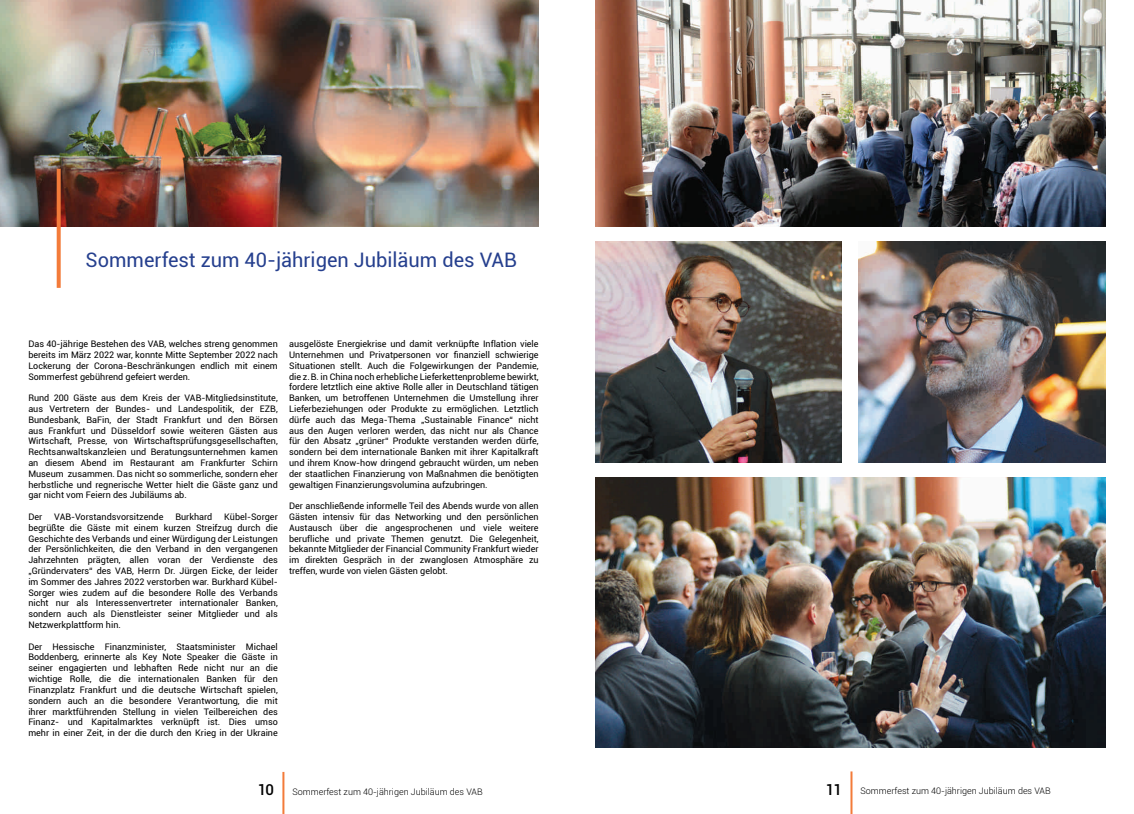
<style>
.page{position:relative;width:1134px;height:814px;background:#fff}
.page>*{position:absolute;margin:0;border:0;box-sizing:border-box;transform-origin:0 0}
.t1{font:20px "Roboto";color:#253f8e}
.t2{font:500 15px "Roboto";color:#000}
.t3{font:9px/10.8px "Roboto";color:#000;text-align:justify}
.t4{font:300 9px "Roboto";color:#000}
</style>
<div class="page">
<img style="left:0;top:0;width:539px;height:227px">
<hr style="left:282px;top:771px;width:2px;height:43px;background:#f37b3a">
<svg style="left:57px;top:169px;width:4px;height:119px"></svg>
<hr style="left:850px;top:771px;width:2px;height:43px;background:#f37b3a">
<img style="left:595px;top:0;width:511px;height:227px">
<img style="left:859px;top:241px;width:246px;height:221px">
<img style="left:595px;top:241px;width:247px;height:221px">
<img style="left:595px;top:478px;width:511px;height:269px">
<p class="t1" style="left:85px;top:246px;width:433px">Sommerfest zum 40-jährigen Jubiläum des VAB</p>
<p class="t3" style="left:28px;top:338px;width:251px">Das 40-jährige Bestehen des VAB, welches streng genommen bereits im März 2022 war, konnte Mitte September 2022 nach Lockerung der Corona-Beschränkungen endlich mit einem Sommerfest gebührend gefeiert werden.</p>
<p class="t3" style="left:28px;top:392px;width:251px">Rund 200 Gäste aus dem Kreis der VAB-Mitgliedsinstitute, aus Vertretern der Bundes- und Landespolitik, der EZB, Bundesbank, BaFin, der Stadt Frankfurt und den Börsen aus Frankfurt und Düsseldorf sowie weiteren Gästen aus Wirtschaft, Presse, von Wirtschaftsprüfungsgesellschaften, Rechtsanwaltskanzleien und Beratungsunternehmen kamen an diesem Abend im Restaurant am Frankfurter Schirn Museum zusammen. Das nicht so sommerliche, sondern eher herbstliche und regnerische Wetter hielt die Gäste ganz und gar nicht vom Feiern des Jubiläums ab.</p>
<p class="t3" style="left:28px;top:511px;width:15px">Der</p>
<p class="t3" style="left:54px;top:511px;width:111px">VAB-Vorstandsvorsitzende</p>
<p class="t3" style="left:175px;top:511px;width:38px">Burkhard</p>
<p class="t3" style="left:28px;top:511px;width:251px;text-indent:196px">Kübel-Sorger begrüßte die Gäste mit einem kurzen Streifzug durch die Geschichte des Verbands und einer Würdigung der Leistungen der Persönlichkeiten, die den Verband in den vergangenen Jahrzehnten prägten, allen voran der Verdienste des „Gründervaters“ des VAB, Herrn Dr. Jürgen Eicke, der leider im Sommer des Jahres 2022 verstorben war. Burkhard Kübel-Sorger wies zudem auf die besondere Rolle des Verbands nicht nur als Interessenvertreter internationaler Banken, sondern auch als Dienstleister seiner Mitglieder und als Netzwerkplattform hin.</p>
<p class="t3" style="left:28px;top:640px;width:251px">Der Hessische Finanzminister, Staatsminister Michael Boddenberg, erinnerte als Key Note Speaker die Gäste in seiner engagierten und lebhaften Rede nicht nur an die wichtige Rolle, die die internationalen Banken für den Finanzplatz Frankfurt und die deutsche Wirtschaft spielen, sondern auch an die besondere Verantwortung, die mit ihrer marktführenden Stellung in vielen Teilbereichen des Finanz- und Kapitalmarktes verknüpft ist. Dies umso mehr in einer Zeit, in der die durch den Krieg in der Ukraine</p>
<p class="t3" style="left:289px;top:338px;width:251px">ausgelöste Energiekrise und damit verknüpfte Inflation viele Unternehmen und Privatpersonen vor finanziell schwierige Situationen stellt. Auch die Folgewirkungen der Pandemie,</p>
<p class="t3" style="left:289px;top:370px;width:251px">die z. B. in China noch erhebliche Lieferkettenprobleme bewirkt, fordere letztlich eine aktive Rolle aller in Deutschland tätigen Banken, um betroffenen Unternehmen die Umstellung ihrer Lieferbeziehungen oder Produkte zu ermöglichen. Letztlich dürfe auch das Mega-Thema „Sustainable Finance“ nicht aus den Augen verloren werden, das nicht nur als Chance für den Absatz „grüner“ Produkte verstanden werden dürfe, sondern bei dem internationale Banken mit ihrer Kapitalkraft und ihrem Know-how dringend gebraucht würden, um neben der staatlichen Finanzierung von Maßnahmen die benötigten gewaltigen Finanzierungsvolumina aufzubringen.</p>
<p class="t3" style="left:289px;top:500px;width:251px">Der anschließende informelle Teil des Abends wurde von allen Gästen intensiv für das Networking und den persönlichen Austausch über die angesprochenen und viele weitere berufliche und private Themen genutzt. Die Gelegenheit, bekannte Mitglieder der Financial Community Frankfurt wieder im direkten Gespräch in der zwanglosen Atmosphäre zu treffen, wurde von vielen Gästen gelobt.</p>
<p class="t2" style="left:258px;top:778px;width:18px">10</p>
<p class="t4" style="left:292px;top:785px;width:192px">Sommerfest zum 40-jährigen Jubiläum des VAB</p>
<p class="t2" style="left:826px;top:778px;width:18px">11</p>
<p class="t4" style="left:860px;top:784px;width:192px">Sommerfest zum 40-jährigen Jubiläum des VAB</p>
</div>
